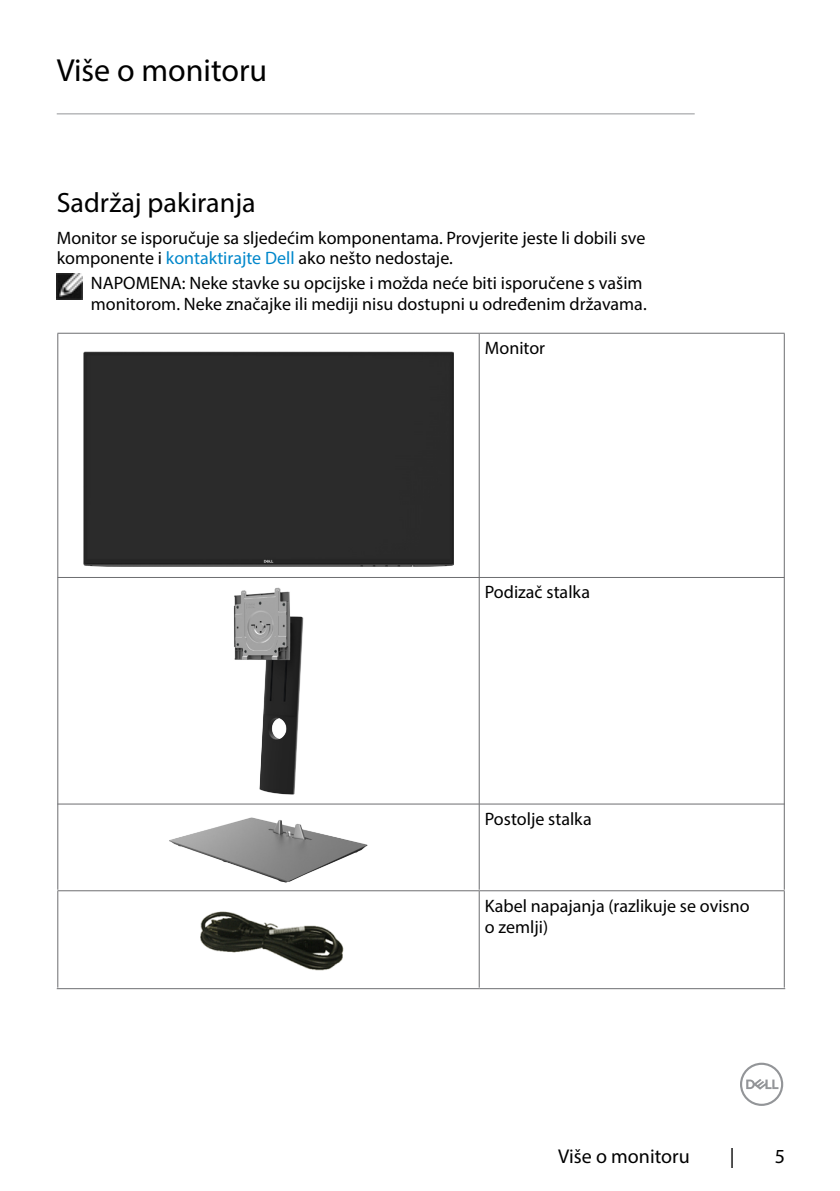
<style>
.page{position:relative;width:840px;height:1191px;background:#fff}
.page>*{position:absolute;margin:0;border:0;box-sizing:border-box;transform-origin:0 0}
.Head1{font:32px "Myriad Pro";color:#000}
.Head2{font:28px "Myriad Pro";color:#000}
.t1{font:20px "Myriad Pro";color:#000}
.Note{font:18px/20px "Myriad Pro";color:#000}
.Paragraph{font:18px/20px "Myriad Pro";color:#000}
.Table_Paragraph{font:18px/21.6px "Myriad Pro";color:#000}
.s1{color:#0087cb}
</style>
<div class="page">
<svg style="left:740px;top:1062px;width:42px;height:44px"></svg>
<hr style="left:57px;top:113px;width:637px;height:1px;background:#939598">
<hr style="left:57px;top:333px;width:1px;height:244px;background:#6d6e71">
<hr style="left:57px;top:333px;width:422px;height:1px;background:#6d6e71">
<hr style="left:478px;top:333px;width:1px;height:244px;background:#6d6e71">
<hr style="left:783px;top:333px;width:1px;height:244px;background:#6d6e71">
<hr style="left:479px;top:333px;width:305px;height:1px;background:#6d6e71">
<hr style="left:783px;top:577px;width:1px;height:227px;background:#6d6e71">
<hr style="left:478px;top:577px;width:306px;height:1px;background:#6d6e71">
<hr style="left:57px;top:803px;width:422px;height:1px;background:#6d6e71">
<hr style="left:783px;top:804px;width:1px;height:85px;background:#6d6e71">
<hr style="left:478px;top:803px;width:306px;height:1px;background:#6d6e71">
<hr style="left:57px;top:891px;width:1px;height:96px;background:#6d6e71">
<hr style="left:57px;top:890px;width:422px;height:1px;background:#6d6e71">
<hr style="left:57px;top:577px;width:422px;height:1px;background:#6d6e71">
<hr style="left:57px;top:577px;width:1px;height:227px;background:#6d6e71">
<hr style="left:478px;top:578px;width:1px;height:225px;background:#6d6e71">
<hr style="left:57px;top:804px;width:1px;height:85px;background:#6d6e71">
<hr style="left:478px;top:804px;width:1px;height:85px;background:#6d6e71">
<hr style="left:478px;top:891px;width:1px;height:96px;background:#6d6e71">
<hr style="left:783px;top:891px;width:1px;height:96px;background:#6d6e71">
<hr style="left:479px;top:890px;width:305px;height:1px;background:#6d6e71">
<hr style="left:57px;top:988px;width:422px;height:1px;background:#6d6e71">
<hr style="left:479px;top:988px;width:305px;height:1px;background:#6d6e71">
<div style="left:83px;top:351px;width:370px;height:216px;background:#2b2b2b"></div>
<img style="left:234px;top:587px;width:70px;height:208px">
<img style="left:169px;top:817px;width:199px;height:66px">
<img style="left:200px;top:911px;width:144px;height:60px">
<img style="left:57px;top:274px;width:25px;height:25px">
<p class="Head1" style="left:57px;top:50px;width:212px">Više o monitoru</p>
<p class="Head2" style="left:57px;top:186px;width:200px">Sadržaj pakiranja</p>
<p class="Paragraph" style="left:57px;top:227px;width:589px">Monitor se isporučuje sa sljedećim komponentama. Provjerite jeste li dobili sve komponente i <span class="s1">kontaktirajte Dell</span> ako nešto nedostaje.</p>
<p class="Note" style="left:91px;top:273px;width:557px">NAPOMENA: Neke stavke su opcijske i možda neće biti isporučene s vašim monitorom. Neke značajke ili mediji nisu dostupni u određenim državama.</p>
<p class="Table_Paragraph" style="left:484px;top:337px;width:62px">Monitor</p>
<p class="Table_Paragraph" style="left:484px;top:581px;width:107px">Podizač stalka</p>
<p class="Table_Paragraph" style="left:484px;top:808px;width:108px">Postolje stalka</p>
<p class="Table_Paragraph" style="left:484px;top:894px;width:266px">Kabel napajanja (razlikuje se ovisno o zemlji)</p>
<p class="t1" style="left:558px;top:1143px;width:133px">Više o monitoru</p>
<p class="t1" style="left:729px;top:1143px;width:6px">|</p>
<p class="t1" style="left:774px;top:1143px;width:12px">5</p>
</div>
